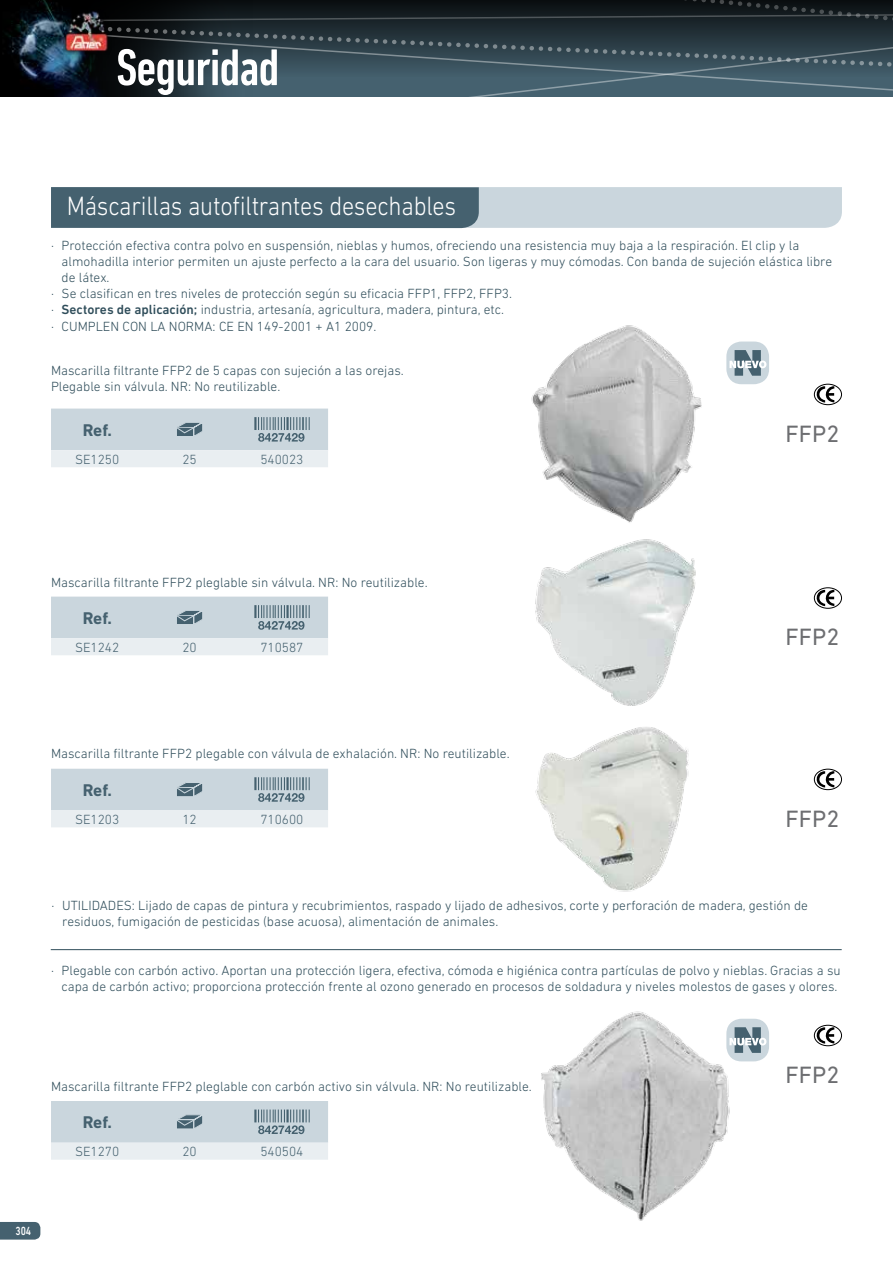
<style>
.page{position:relative;width:893px;height:1263px;background:#fff}
.page>*{position:absolute;margin:0;border:0;box-sizing:border-box;transform-origin:0 0}
.t1{font:500 condensed 52.5px "DIN Next LT Pro";letter-spacing:-.02em;color:#fff}
.t2{font:300 27px "DIN Next LT Pro";letter-spacing:-.01em;color:#fff;scale:.9 1}
.t3{font:24px "DIN Next LT Pro";color:#6d6e71}
.t4{font:700 17.25px "DIN Next LT Pro";letter-spacing:-.01em;color:#45616f}
.t5{font:300 13.5px/16.2px "DIN Next LT Pro";color:#2f4d5a}
.t6{font:300 13.5px "DIN Next LT Pro";color:#45616f}
.t7{font:500 12px "DIN Next LT Pro";color:#fff;scale:.8 1}
.s1{font-weight:500}
</style>
<div class="page">
<img style="left:0;top:0;width:287px;height:97px">
<svg style="left:105px;top:31px;width:320px;height:66px;background:#30424b"></svg>
<svg style="left:94px;top:7px;width:331px;height:24px;background:#171e22"></svg>
<svg style="left:425px;top:0;width:468px;height:97px;background:#31434c"></svg>
<img style="left:64px;top:9px;width:47px;height:45px">
<svg style="left:0;top:1222px;width:40px;height:17px"></svg>
<svg style="left:51px;top:769px;width:277px;height:58px;background:#cdd7dd"></svg>
<svg style="left:813px;top:770px;width:21px;height:17px"></svg>
<div style="left:814px;top:769px;width:28px;height:21px;border:1px solid #000;border-radius:50%"></div>
<svg style="left:51px;top:409px;width:277px;height:58px;background:#cdd7dd"></svg>
<svg style="left:51px;top:597px;width:277px;height:58px;background:#cdd7dd"></svg>
<svg style="left:813px;top:589px;width:21px;height:17px"></svg>
<div style="left:814px;top:587px;width:28px;height:22px;border:1px solid #000;border-radius:50%"></div>
<img style="left:535px;top:539px;width:161px;height:161px">
<img style="left:535px;top:700px;width:154px;height:192px">
<hr style="left:51px;top:949px;width:791px;height:1px;background:#2f4d5a">
<svg style="left:51px;top:1101px;width:277px;height:59px;background:#cdd8de"></svg>
<svg style="left:813px;top:1026px;width:21px;height:18px"></svg>
<div style="left:814px;top:1025px;width:28px;height:21px;border:1px solid #000;border-radius:50%"></div>
<img style="left:541px;top:1011px;width:189px;height:210px">
<svg style="left:724px;top:1016px;width:47px;height:48px"></svg>
<div style="left:722px;top:1014px;width:52px;height:52px;border:4px solid #fff;border-radius:17px"></div>
<svg style="left:729px;top:1027px;width:37px;height:26px"></svg>
<svg style="left:813px;top:385px;width:21px;height:18px"></svg>
<div style="left:814px;top:384px;width:28px;height:21px;border:1px solid #000;border-radius:50%"></div>
<div style="left:724px;top:339px;width:47px;height:47px;background:#cad6dd;border-radius:17px"></div>
<div style="left:722px;top:337px;width:52px;height:52px;border:4px solid #fff;border-radius:17px"></div>
<svg style="left:729px;top:350px;width:37px;height:26px"></svg>
<img style="left:531px;top:325px;width:171px;height:198px">
<svg style="left:51px;top:187px;width:791px;height:41px;background:#8297a2"></svg>
<h1 class="t1" style="left:116px;top:38px;width:165px">Seguridad</h1>
<h2 class="t2" style="left:67px;top:190px;width:434px">Máscarillas autofiltrantes desechables</h2>
<p class="t5" style="left:51px;top:237px;width:750px">· Protección efectiva contra polvo en suspensión, nieblas y humos, ofreciendo una resistencia muy baja a la respiración. El clip y la</p>
<p class="t5" style="left:62px;top:253px;width:772px">almohadilla interior permiten un ajuste perfecto a la cara del usuario. Son ligeras y muy cómodas. Con banda de sujeción elástica libre</p>
<p class="t5" style="left:62px;top:269px;width:49px">de látex.</p>
<p class="t5" style="left:51px;top:285px;width:463px">· Se clasifican en tres niveles de protección según su eficacia FFP1, FFP2, FFP3.</p>
<p class="t5" style="left:51px;top:301px;width:454px">· <span class="s1">Sectores de aplicación;</span> industria, artesanía, agricultura, madera, pintura, etc.</p>
<p class="t5" style="left:51px;top:318px;width:327px">· CUMPLEN CON LA NORMA: CE EN 149-2001 + A1 2009.</p>
<p class="t5" style="left:51px;top:362px;width:354px">Mascarilla filtrante FFP2 de 5 capas con sujeción a las orejas.<br>Plegable sin válvula. NR: No reutilizable.</p>
<p class="t4" style="left:83px;top:420px;width:31px">Ref.</p>
<p class="t6" style="left:75px;top:451px;width:46px">SE1250</p>
<p class="t6" style="left:182px;top:451px;width:16px">25</p>
<p class="t6" style="left:260px;top:451px;width:45px">540023</p>
<h3 class="t3" style="left:785px;top:420px;width:55px">FFP2</h3>
<p class="t5" style="left:51px;top:574px;width:378px">Mascarilla filtrante FFP2 pleglable sin válvula. NR: No reutilizable.</p>
<p class="t4" style="left:83px;top:608px;width:31px">Ref.</p>
<p class="t6" style="left:75px;top:639px;width:46px">SE1242</p>
<p class="t6" style="left:182px;top:639px;width:16px">20</p>
<p class="t6" style="left:260px;top:639px;width:45px">710587</p>
<h3 class="t3" style="left:785px;top:623px;width:55px">FFP2</h3>
<p class="t5" style="left:51px;top:745px;width:460px">Mascarilla filtrante FFP2 plegable con válvula de exhalación. NR: No reutilizable.</p>
<p class="t4" style="left:83px;top:780px;width:31px">Ref.</p>
<p class="t6" style="left:75px;top:812px;width:46px">SE1203</p>
<p class="t6" style="left:182px;top:812px;width:16px">12</p>
<p class="t6" style="left:260px;top:812px;width:45px">710600</p>
<h3 class="t3" style="left:785px;top:804px;width:55px">FFP2</h3>
<p class="t5" style="left:62px;top:897px;width:747px;text-indent:-11px">· UTILIDADES: Lijado de capas de pintura y recubrimientos, raspado y lijado de adhesivos, corte y perforación de madera, gestión de residuos, fumigación de pesticidas (base acuosa), alimentación de animales.</p>
<p class="t5" style="left:51px;top:962px;width:791px;text-align:center">· Plegable con carbón activo. Aportan una protección ligera, efectiva, cómoda e higiénica contra partículas de polvo y nieblas. Gracias a su capa de carbón activo; proporciona protección frente al ozono generado en procesos de soldadura y niveles molestos de gases y olores.</p>
<p class="t5" style="left:51px;top:1078px;width:482px">Mascarilla filtrante FFP2 pleglable con carbón activo sin válvula. NR: No reutilizable.</p>
<p class="t4" style="left:83px;top:1112px;width:31px">Ref.</p>
<p class="t6" style="left:75px;top:1144px;width:46px">SE1270</p>
<p class="t6" style="left:182px;top:1144px;width:16px">20</p>
<p class="t6" style="left:260px;top:1144px;width:45px">540504</p>
<p class="t7" style="left:15px;top:1223px;width:21px">304</p>
<h3 class="t3" style="left:785px;top:1060px;width:55px">FFP2</h3>
</div>
